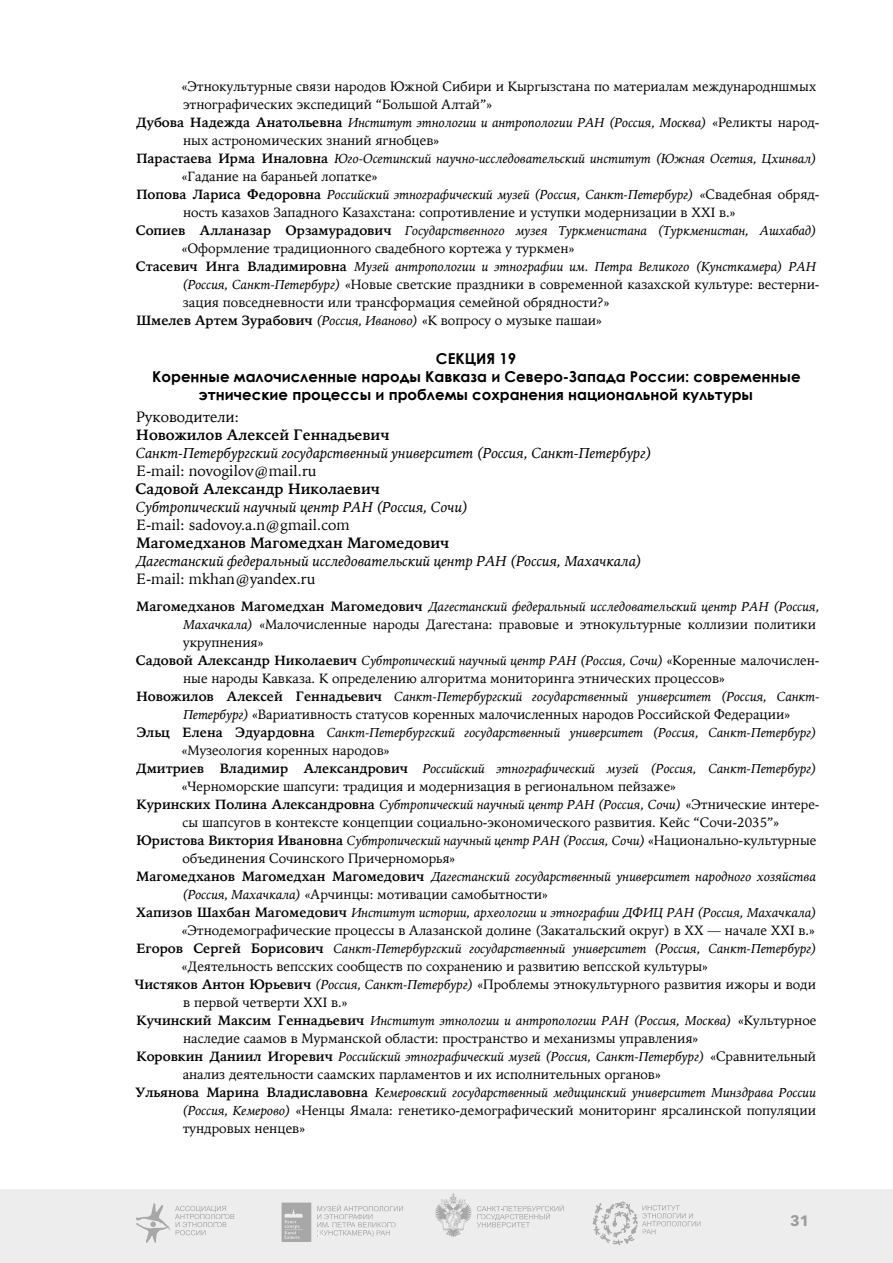
<style>
.page{position:relative;width:893px;height:1263px;background:#fff}
.page>*{position:absolute;margin:0;border:0;box-sizing:border-box;transform-origin:0 0}
.main_text_copy{font:italic 15px "Iowan Old Style";color:#000}
.sub-title_2{font:700 15px/18px "Century Gothic";color:#000;text-align:center}
.main_text_copy-2{font:15px "Iowan Old Style";color:#000}
.main_text_copy-3{font:700 15px "Iowan Old Style";color:#000}
.t1{font:700 15px "Avenir Next";color:#9d9d9c}
.main_text{font:13.5px/18px "Iowan Old Style";color:#000}
.main_text-2{font:italic 13.5px/18px "Iowan Old Style";color:#000}
.s1{font-weight:700;font-style:normal}
.s2{font-style:normal}
.s3{font-weight:700}
.s4{font-style:italic}
</style>
<div class="page">
<div style="left:0;top:1190px;width:893px;height:73px;background:#ededed"></div>
<svg style="left:435px;top:1193px;width:129px;height:45px"></svg>
<svg style="left:282px;top:1202px;width:29px;height:40px"></svg>
<svg style="left:136px;top:1203px;width:98px;height:40px"></svg>
<svg style="left:592px;top:1201px;width:109px;height:44px"></svg>
<svg style="left:317px;top:1205px;width:86px;height:32px"></svg>
<img style="left:441px;top:1202px;width:24px;height:13px">
<p class="main_text" style="left:182px;top:76px;width:636px">«Этнокультурные связи народов Южной Сибири и Кыргызстана по материалам международншмых этнографических экспедиций “Большой Алтай”»</p>
<p class="main_text-2" style="left:183px;top:112px;width:638px;text-indent:-47px"><span class="s1">Дубова Надежда Анатольевна</span> Институт этнологии и антропологии РАН (Россия, Москва) <span class="s2">«Реликты народ&shy;ных астрономических знаний ягнобцев»</span></p>
<p class="main_text-2" style="left:182px;top:148px;width:637px;text-indent:-45px"><span class="s1">Парастаева Ирма Иналовна</span> Юго-Осетинский научно-исследовательский институт (Южная Осетия, Цхинвал) <span class="s2">«Гадание на бараньей лопатке»</span></p>
<p class="main_text" style="left:183px;top:184px;width:638px;text-indent:-47px"><span class="s3">Попова Лариса Федоровна</span> <span class="s4">Российский этнографический музей (Россия, Санкт-Петербург)</span> «Свадебная обряд&shy;ность казахов Западного Казахстана: сопротивление и уступки модернизации в XXI в.»</p>
<p class="main_text-2" style="left:182px;top:220px;width:637px;text-indent:-46px"><span class="s1">Сопиев Алланазар Орзамурадович</span> Государственного музея Туркменистана (Туркменистан, Ашхабад) <span class="s2">«Оформление традиционного свадебного кортежа у туркмен»</span></p>
<p class="main_text" style="left:182px;top:256px;width:639px;text-indent:-47px"><span class="s3">Стасевич Инга Владимировна</span> <span class="s4">Музей антропологии и этнографии им. Петра Великого (Кунсткамера) РАН (Россия, Санкт-Петербург)</span> «Новые светские праздники в современной казахской культуре: вестерни&shy;зация повседневности или трансформация семейной обрядности?»</p>
<p class="main_text" style="left:136px;top:310px;width:467px"><span class="s3">Шмелев Артем Зурабович</span> <span class="s4">(Россия, Иваново)</span> «К вопросу о музыке пашаи»</p>
<p class="sub-title_2" style="left:436px;top:349px;width:82px">СЕКЦИЯ 19</p>
<p class="sub-title_2" style="left:152px;top:367px;width:650px">Коренные малочисленные народы Кавказа и Северо-Запада России: современные этнические процессы и проблемы сохранения национальной культуры</p>
<p class="main_text_copy-2" style="left:136px;top:403px;width:104px">Руководители:</p>
<p class="main_text_copy-3" style="left:136px;top:421px;width:255px">Новожилов Алексей Геннадьевич</p>
<p class="main_text_copy" style="left:136px;top:440px;width:518px">Санкт-Петербургский государственный университет (Россия, Санкт-Петербург)</p>
<p class="main_text_copy-2" style="left:136px;top:457px;width:182px">E-mail: novogilov@mail.ru</p>
<p class="main_text_copy-3" style="left:136px;top:475px;width:246px">Садовой Александр Николаевич</p>
<p class="main_text_copy" style="left:136px;top:494px;width:334px">Субтропический научный центр РАН (Россия, Сочи)</p>
<p class="main_text_copy-2" style="left:136px;top:511px;width:215px">E-mail: sadovoy.a.n@gmail.com</p>
<p class="main_text_copy-3" style="left:137px;top:529px;width:314px">Магомедханов Магомедхан Магомедович</p>
<p class="main_text_copy" style="left:136px;top:548px;width:507px">Дагестанский федеральный исследовательский центр РАН (Россия, Махачкала)</p>
<p class="main_text_copy-2" style="left:136px;top:565px;width:181px">E-mail: mkhan@yandex.ru</p>
<p class="main_text" style="left:183px;top:596px;width:638px;text-indent:-47px"><span class="s3">Магомедханов Магомедхан Магомедович</span> <span class="s4">Дагестанский федеральный исследовательский центр РАН (Россия,<br>Махачкала)</span> «Малочисленные народы Дагестана: правовые и этнокультурные коллизии политики укрупнения»</p>
<p class="main_text" style="left:183px;top:650px;width:638px;text-indent:-47px"><span class="s3">Садовой Александр Николаевич</span> <span class="s4">Субтропический научный центр РАН (Россия, Сочи)</span> «Коренные малочислен&shy;ные народы Кавказа. К определению алгоритма мониторинга этнических процессов»</p>
<p class="main_text" style="left:183px;top:686px;width:638px;text-indent:-47px"><span class="s3">Новожилов Алексей Геннадьевич</span> <span class="s4">Санкт-Петербургский государственный университет (Россия, Санкт-<br>Петербург)</span> «Вариативность статусов коренных малочисленных народов Российской Федерации»</p>
<p class="main_text-2" style="left:182px;top:722px;width:637px;text-indent:-45px"><span class="s1">Эльц Елена Эдуардовна</span> Санкт-Петербургский государственный университет (Россия, Санкт-Петербург) <span class="s2">«Музеология коренных народов»</span></p>
<p class="main_text" style="left:182px;top:758px;width:637px;text-indent:-46px"><span class="s3">Дмитриев Владимир Александрович</span> <span class="s4">Российский этнографический музей (Россия, Санкт-Петербург) </span>«Черноморские шапсуги: традиция и модернизация в региональном пейзаже»</p>
<p class="main_text" style="left:136px;top:794px;width:685px;text-align:center"><span class="s3">Куринских Полина Александровна</span> <span class="s4">Субтропический научный центр РАН (Россия, Сочи)</span> «Этнические интере&shy;сы шапсугов в контексте концепции социально-экономического развития. Кейс “Сочи-2035”»</p>
<p class="main_text" style="left:182px;top:830px;width:635px;text-indent:-46px"><span class="s3">Юристова Виктория Ивановна</span> <span class="s4">Субтропический научный центр РАН (Россия, Сочи)</span> «Национально-культурные объединения Сочинского Причерноморья»</p>
<p class="main_text-2" style="left:182px;top:866px;width:635px;text-indent:-46px"><span class="s1">Магомедханов Магомедхан Магомедович</span> Дагестанский государственный университет народного хозяйства (Россия, Махачкала) <span class="s2">«Арчинцы: мотивации самобытности»</span></p>
<p class="main_text" style="left:136px;top:902px;width:682px;text-align:right"><span class="s3">Хапизов Шахбан Магомедович</span> <span class="s4">Институт истории, археологии и этнографии ДФИЦ РАН (Россия, Махачкала) </span>«Этнодемографические процессы в Алазанской долине (Закатальский округ) в ХХ — начале ХХI в.»</p>
<p class="main_text-2" style="left:182px;top:938px;width:637px;text-indent:-45px"><span class="s1">Егоров Сергей Борисович</span> Санкт-Петербургский государственный университет (Россия, Санкт-Петербург) <span class="s2">«Деятельность вепсских сообществ по сохранению и развитию вепсской культуры»</span></p>
<p class="main_text" style="left:183px;top:974px;width:634px;text-indent:-49px"><span class="s3">Чистяков Антон Юрьевич</span> <span class="s4">(Россия, Санкт-Петербург)</span> «Проблемы этнокультурного развития ижоры и води в первой четверти XXI в.»</p>
<p class="main_text" style="left:183px;top:1010px;width:635px;text-indent:-47px"><span class="s3">Кучинский Максим Геннадьевич</span> <span class="s4">Институт этнологии и антропологии РАН (Россия, Москва)</span> «Культурное наследие саамов в Мурманской области: пространство и механизмы управления»</p>
<p class="main_text" style="left:183px;top:1046px;width:635px;text-indent:-46px"><span class="s3">Коровкин Даниил Игоревич</span> <span class="s4">Российский этнографический музей (Россия, Санкт-Петербург)</span> «Сравнительный анализ деятельности саамских парламентов и их исполнительных органов»</p>
<p class="main_text" style="left:182px;top:1082px;width:635px;text-align:justify;text-indent:-47px"><span class="s3">Ульянова Марина Владиславовна</span> <span class="s4">Кемеровский государственный медицинский университет Минздрава России (Россия, Кемерово)</span> «Ненцы Ямала: генетико-демографический мониторинг ярсалинской популяции тундровых ненцев»</p>
<p class="t1" style="left:790px;top:1207px;width:21px">31</p>
</div>
